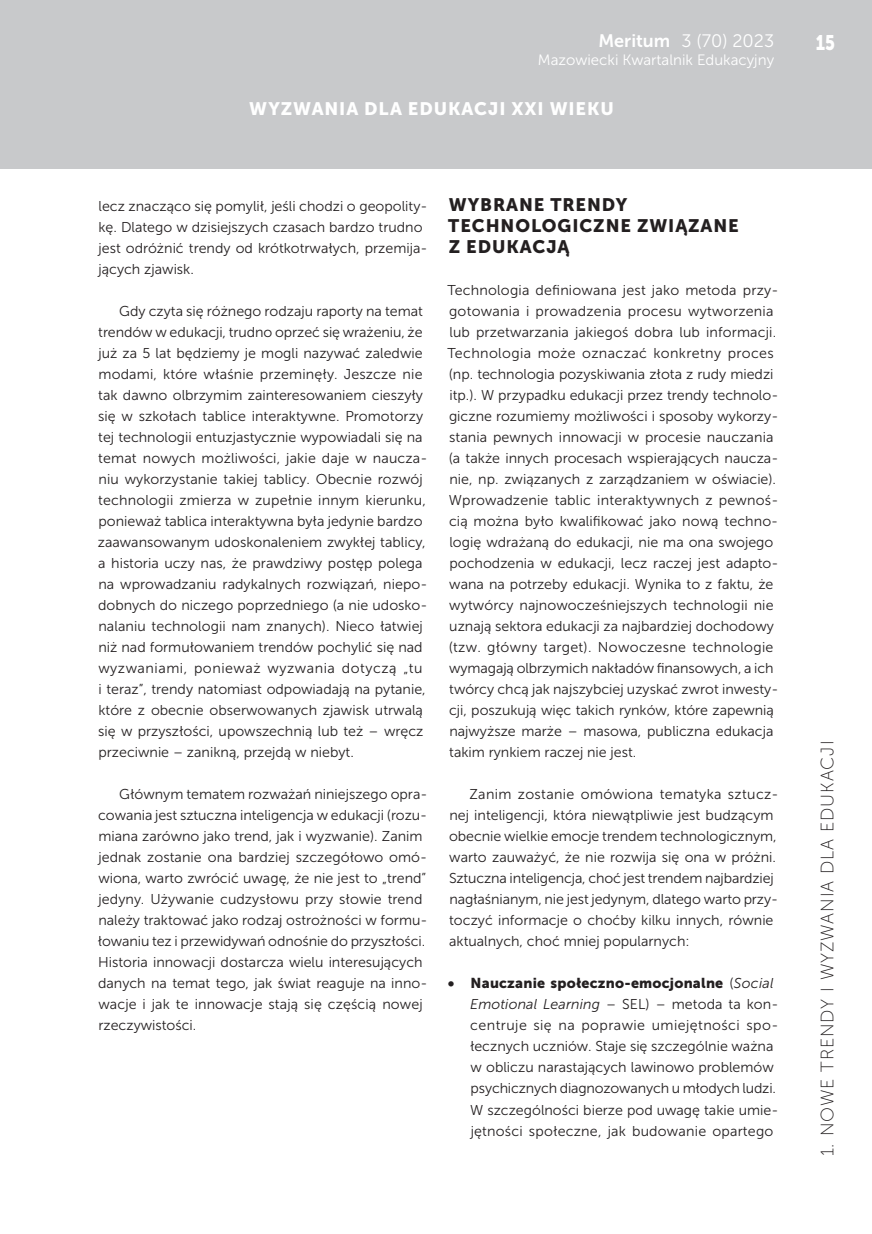
<style>
.page{position:relative;width:872px;height:1234px;background:#fff}
.page>*{position:absolute;margin:0;border:0;box-sizing:border-box;transform-origin:0 0}
.t1{font:21px "Museo Sans 900";color:#fff;scale:.8 1}
.t2{font:18px/21px "Museo Sans 900";letter-spacing:.05em;color:#231f20}
.t3{font:18px "Museo Sans 100";letter-spacing:.05em;color:#231f20}
.t4{font:18px "Museo Sans 900";letter-spacing:.05em;color:#fff}
.t5{font:18px "Museo Sans 300";color:#fff}
.t6{font:15px "Museo Sans 300";color:#fff}
.t7{font:14.25px/21px "Museo Sans 300";color:#231f20}
.t8{font:14.25px "Museo Sans 900";letter-spacing:.015em;color:#231f20}
.s1{font-family:"Museo Sans 700"}
.s2{font-family:"Museo Sans 300"}
.s3{font-family:"Museo Sans 300";font-style:italic}
.s4{font-style:italic}
</style>
<div class="page">
<div style="left:0;top:0;width:872px;height:169px;background:#c8c9cb"></div>
<p class="t5" style="left:598px;top:31px;width:177px"><span class="s1">Meritum</span> 3 (70) 2023</p>
<p class="t6" style="left:538px;top:52px;width:238px">Mazowiecki Kwartalnik Edukacyjny</p>
<p class="t4" style="left:249px;top:99px;width:366px">WYZWANIA DLA EDUKACJI XXI WIEKU</p>
<p class="t7" style="left:98px;top:195px;width:330px">lecz znacząco się pomylił, jeśli chodzi o geopolity&shy;kę. Dlatego w dzisiejszych czasach bardzo trudno jest odróżnić trendy od krótkotrwałych, przemija&shy;jących zjawisk.</p>
<p class="t7" style="left:98px;top:300px;width:331px;text-indent:22px">Gdy czyta się różnego rodzaju raporty na temat trendów w edukacji, trudno oprzeć się wrażeniu, że już za 5 lat będziemy je mogli nazywać zaledwie modami, które właśnie przeminęły. Jeszcze nie tak dawno olbrzymim zainteresowaniem cieszyły się w szkołach tablice interaktywne. Promotorzy tej technologii entuzjastycznie wypowiadali się na temat nowych możliwości, jakie daje w naucza&shy;niu wykorzystanie takiej tablicy. Obecnie rozwój technologii zmierza w zupełnie innym kierunku, ponieważ tablica interaktywna była jedynie bardzo zaawansowanym udoskonaleniem zwykłej tablicy, a historia uczy nas, że prawdziwy postęp polega na wprowadzaniu radykalnych rozwiązań, niepo&shy;dobnych do niczego poprzedniego (a nie udosko&shy;nalaniu technologii nam znanych). Nieco łatwiej niż nad formułowaniem trendów pochylić się nad wyzwaniami, ponieważ wyzwania dotyczą „tu i teraz”, trendy natomiast odpowiadają na pytanie, które z obecnie obserwowanych zjawisk utrwalą się w przyszłości, upowszechnią lub też – wręcz przeciwnie – zanikną, przejdą w niebyt.</p>
<p class="t7" style="left:98px;top:783px;width:331px;text-indent:21px">Głównym tematem rozważań niniejszego opra&shy;cowania jest sztuczna inteligencja w edukacji (rozu&shy;miana zarówno jako trend, jak i wyzwanie). Zanim jednak zostanie ona bardziej szczegółowo omó&shy;wiona, warto zwrócić uwagę, że nie jest to „trend” jedyny. Używanie cudzysłowu przy słowie trend należy traktować jako rodzaj ostrożności w formu&shy;łowaniu tez i przewidywań odnośnie do przyszłości.<br>Historia innowacji dostarcza wielu interesujących danych na temat tego, jak świat reaguje na inno&shy;wacje i jak te innowacje stają się częścią nowej rzeczywistości.</p>
<p class="t2" style="left:448px;top:194px;width:292px">WYBRANE TRENDY<br>TECHNOLOGICZNE ZWIĄZANE<br>Z EDUKACJĄ</p>
<p class="t7" style="left:447px;top:279px;width:332px">Technologia definiowana jest jako metoda przy&shy;gotowania i prowadzenia procesu wytworzenia lub przetwarzania jakiegoś dobra lub informacji.<br>Technologia może oznaczać konkretny proces (np. technologia pozyskiwania złota z rudy miedzi itp.). W przypadku edukacji przez trendy technolo&shy;giczne rozumiemy możliwości i sposoby wykorzy&shy;stania pewnych innowacji w procesie nauczania (a także innych procesach wspierających naucza&shy;nie, np. związanych z zarządzaniem w oświacie).<br>Wprowadzenie tablic interaktywnych z pewnoś&shy;cią można było kwalifikować jako nową techno&shy;logię wdrażaną do edukacji, nie ma ona swojego pochodzenia w edukacji, lecz raczej jest adapto&shy;wana na potrzeby edukacji. Wynika to z faktu, że wytwórcy najnowocześniejszych technologii nie uznają sektora edukacji za najbardziej dochodowy (tzw. główny target). Nowoczesne technologie wymagają olbrzymich nakładów finansowych, a ich twórcy chcą jak najszybciej uzyskać zwrot inwesty&shy;cji, poszukują więc takich rynków, które zapewnią najwyższe marże – masowa, publiczna edukacja takim rynkiem raczej nie jest.</p>
<p class="t7" style="left:449px;top:783px;width:331px;text-indent:20px">Zanim zostanie omówiona tematyka sztucz&shy;nej inteligencji, która niewątpliwie jest budzącym obecnie wielkie emocje trendem technologicznym, warto zauważyć, że nie rozwija się ona w próżni.<br>Sztuczna inteligencja, choć jest trendem najbardziej nagłaśnianym, nie jest jedynym, dlatego warto przy&shy;toczyć informacje o choćby kilku innych, równie aktualnych, choć mniej popularnych:</p>
<p class="t8" style="left:448px;top:975px;width:327px">• Nauczanie społeczno-emocjonalne <span class="s2">(</span><span class="s3">Social</span></p>
<p class="t7" style="left:470px;top:993px;width:310px"><span class="s4">Emotional Learning</span> – SEL) – metoda ta kon&shy;centruje się na poprawie umiejętności spo&shy;łecznych uczniów. Staje się szczególnie ważna w obliczu narastających lawinowo problemów psychicznych diagnozowanych u młodych ludzi.<br>W szczególności bierze pod uwagę takie umie&shy;jętności społeczne, jak budowanie opartego</p>
<h1 class="t1" style="left:815px;top:30px;width:25px">15</h1>
<p class="t3" style="left:817px;top:1156px;width:417px;rotate:-90deg">1. NOWE TRENDY I WYZWANIA DLA EDUKACJI</p>
</div>
